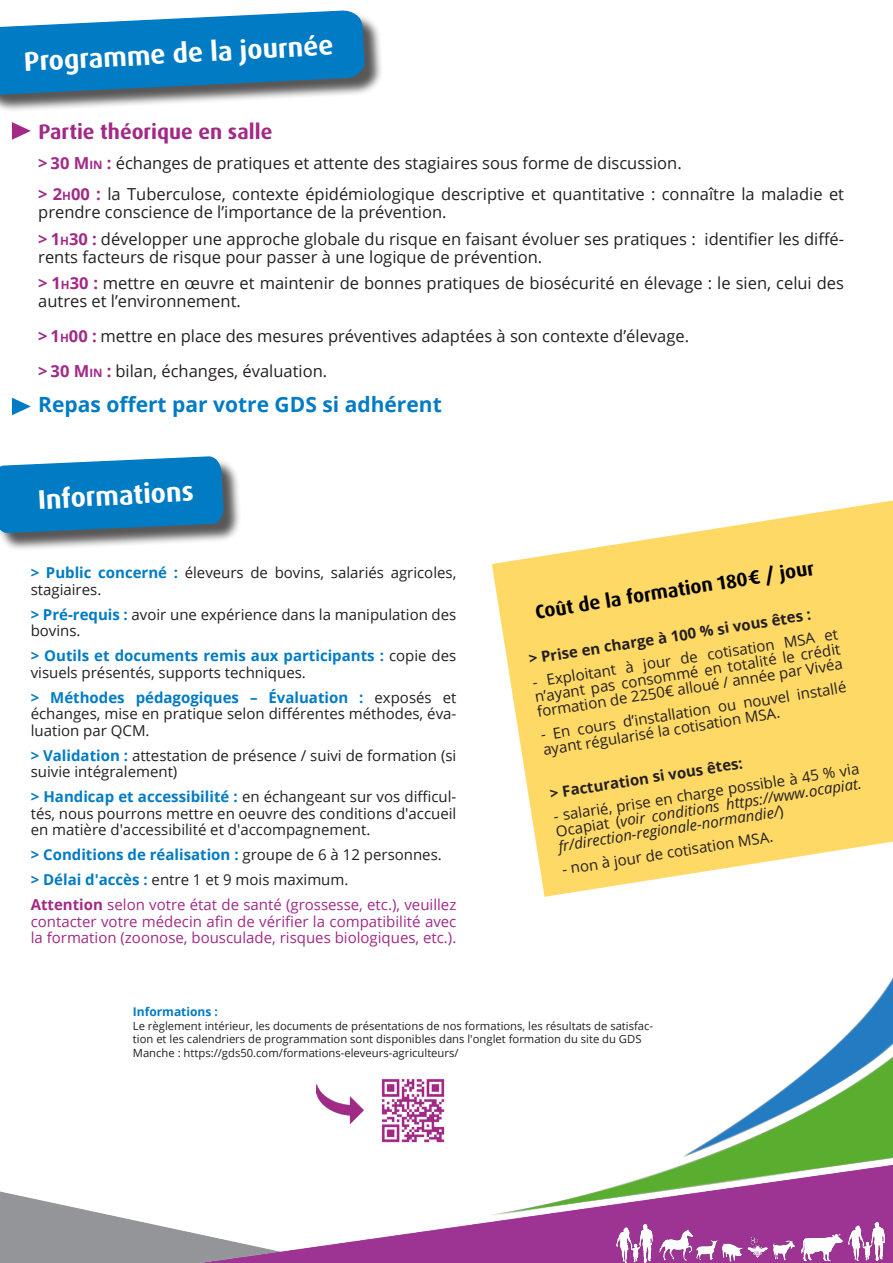
<style>
.page{position:relative;width:893px;height:1263px;background:#fff}
.page>*{position:absolute;margin:0;border:0;box-sizing:border-box;transform-origin:0 0}
.texte{font:700 27px "Dax Pro";color:#fff}
.texte-2{font:700 21px "Open Sans";color:#007bc4}
.texte-3{font:700 21px "Dax Pro";color:#a22986}
.texte-4{font:700 19.5px "Dax Pro";color:#000}
.texte-5{font:16.5px/18px "Open Sans";color:#231f20}
.texte-6{font:15px/16.5px "Open Sans";color:#231f20}
.texte-7{font:15px/16.5px "Open Sans";color:#a22986;text-align:justify}
.texte-8{font:italic 15px/15px "Open Sans";color:#231f20;text-align:justify}
.texte-9{font:700 15px "Open Sans";color:#231f20}
.texte-10{font:700 15px "Open Sans";color:#007bc4}
.t1{font:700 12px "Open Sans";color:#007bc4}
.t2{font:11.25px/13.5px "Open Sans";color:#231f20}
.s1{font-weight:700;color:#a22986}
.s2{font-weight:700;font-size:11.55px;color:#a22986}
.s3{font-weight:700;color:#007bc4}
.s4{font-weight:400;color:#231f20}
.s5{font-weight:700}
.s6{font-style:normal}
</style>
<div class="page">
<img style="left:821px;top:977px;width:72px;height:82px">
<div style="left:0;top:1191px;width:32px;height:72px;background:#939598"></div>
<img style="left:32px;top:1059px;width:861px;height:204px">
<img style="left:610px;top:1222px;width:279px;height:41px">
<div style="left:0;top:13px;width:383px;height:100px;background:#231f20;opacity:.75"></div>
<svg style="left:0;top:11px;width:364px;height:83px"></svg>
<svg style="left:12px;top:122px;width:19px;height:18px"></svg>
<svg style="left:492px;top:500px;width:401px;height:397px;fill:#ffd966"></svg>
<div style="left:0;top:459px;width:242px;height:92px;background:#231f20;opacity:.75"></div>
<svg style="left:0;top:457px;width:223px;height:75px"></svg>
<svg style="left:12px;top:398px;width:19px;height:17px"></svg>
<img style="left:316px;top:1080px;width:48px;height:48px">
<img style="left:378px;top:1075px;width:71px;height:71px">
<p class="texte" style="left:23px;top:44px;width:311px;rotate:-3deg">Programme de la journée</p>
<p class="texte-3" style="left:38px;top:118px;width:236px">Partie théorique en salle</p>
<p class="texte-5" style="left:38px;top:154px;width:645px"><span class="s1">&gt; 30 M</span><span class="s2">in</span> <span class="s1">:</span> échanges de pratiques et attente des stagiaires sous forme de discussion.</p>
<p class="texte-5" style="left:38px;top:185px;width:807px"><span class="s1">&gt; 2</span><span class="s2">h</span><span class="s1">00 :</span> la Tuberculose, contexte épidémiologique descriptive et quantitative : connaître la maladie et prendre conscience de l’importance de la prévention.</p>
<p class="texte-5" style="left:38px;top:229px;width:807px"><span class="s1">&gt; 1</span><span class="s2">h</span><span class="s1">30 :</span> développer une approche globale du risque en faisant évoluer ses pratiques : identifier les diffé&shy;rents facteurs de risque pour passer à une logique de prévention.</p>
<p class="texte-5" style="left:38px;top:274px;width:807px"><span class="s1">&gt; 1</span><span class="s2">h</span><span class="s1">30 :</span> mettre en œuvre et maintenir de bonnes pratiques de biosécurité en élevage : le sien, celui des autres et l’environnement.</p>
<p class="texte-5" style="left:38px;top:327px;width:652px"><span class="s1">&gt; 1</span><span class="s2">h</span><span class="s1">00 :</span> mettre en place des mesures préventives adaptées à son contexte d’élevage.</p>
<p class="texte-5" style="left:38px;top:362px;width:290px"><span class="s1">&gt; 30 M</span><span class="s2">in</span> <span class="s1">:</span> bilan, échanges, évaluation.</p>
<p class="texte-2" style="left:38px;top:390px;width:405px">Repas offert par votre GDS si adhérent</p>
<p class="texte" style="left:37px;top:482px;width:158px;rotate:-3deg">Informations</p>
<p class="texte-6" style="left:31px;top:564px;width:427px"><span class="s3">&gt; Public concerné :</span> éleveurs de bovins, salariés agricoles, stagiaires.</p>
<p class="texte-6" style="left:31px;top:605px;width:427px"><span class="s3">&gt; Pré-requis :</span> avoir une expérience dans la manipulation des bovins.</p>
<p class="texte-6" style="left:31px;top:647px;width:427px"><span class="s3">&gt; Outils et documents remis aux participants :</span> copie des visuels présentés, supports techniques.</p>
<p class="texte-6" style="left:31px;top:688px;width:427px;text-align:justify"><span class="s3">&gt; Méthodes pédagogiques – Évaluation :</span> exposés et échanges, mise en pratique selon différentes méthodes, éva&shy;luation par QCM.</p>
<p class="texte-6" style="left:31px;top:746px;width:427px"><span class="s3">&gt; Validation :</span> attestation de présence / suivi de formation (si suivie intégralement)</p>
<p class="texte-6" style="left:31px;top:788px;width:427px;text-align:justify"><span class="s3">&gt; Handicap et accessibilité :</span> en échangeant sur vos difficul&shy;tés, nous pourrons mettre en oeuvre des conditions d'accueil en matière d'accessibilité et d'accompagnement.</p>
<p class="texte-10" style="left:31px;top:844px;width:413px">&gt; Conditions de réalisation : <span class="s4">groupe de 6 à 12 personnes.</span></p>
<p class="texte-6" style="left:31px;top:871px;width:319px"><span class="s3">&gt; Délai d'accès :</span> entre 1 et 9 mois maximum.</p>
<p class="texte-7" style="left:31px;top:896px;width:427px"><span class="s5">Attention</span> selon votre état de santé (grossesse, etc.), veuillez contacter votre médecin afin de vérifier la compatibilité avec la formation (zoonose, bousculade, risques biologiques, etc.).</p>
<p class="texte-4" style="left:533px;top:599px;width:283px;rotate:-9deg">Coût de la formation 180€ / jour</p>
<p class="texte-9" style="left:527px;top:648px;width:287px;rotate:-9deg">&gt; Prise en charge à 100 % si vous êtes :</p>
<p class="texte-6" style="left:531px;top:674px;width:311px;line-height:15px;text-align:justify;rotate:-9deg">- Exploitant à jour de cotisation MSA et n’ayant pas consommé en totalité le crédit formation de 2250€ alloué / année par Vivéa</p>
<p class="texte-6" style="left:540px;top:727px;width:311px;line-height:15px;rotate:-9deg">- En cours d’installation ou nouvel installé ayant régularisé la cotisation MSA.</p>
<p class="texte-9" style="left:548px;top:783px;width:196px;rotate:-9deg">&gt; Facturation si vous êtes:</p>
<p class="texte-8" style="left:553px;top:809px;width:311px;rotate:-9deg"><span class="s6">- salarié, prise en charge possible à 45 % via Ocapiat (</span>voir conditions https://www.ocapiat. fr/direction-regionale-normandie/<span class="s6">)</span></p>
<p class="texte-6" style="left:561px;top:861px;width:215px;rotate:-9deg">- non à jour de cotisation MSA.</p>
<p class="t1" style="left:133px;top:1003px;width:87px">Informations :</p>
<p class="t2" style="left:133px;top:1018px;width:522px">Le règlement intérieur, les documents de présentations de nos formations, les résultats de satisfac&shy;tion et les calendriers de programmation sont disponibles dans l'onglet formation du site du GDS<br>Manche : https://gds50.com/formations-eleveurs-agriculteurs/</p>
</div>
